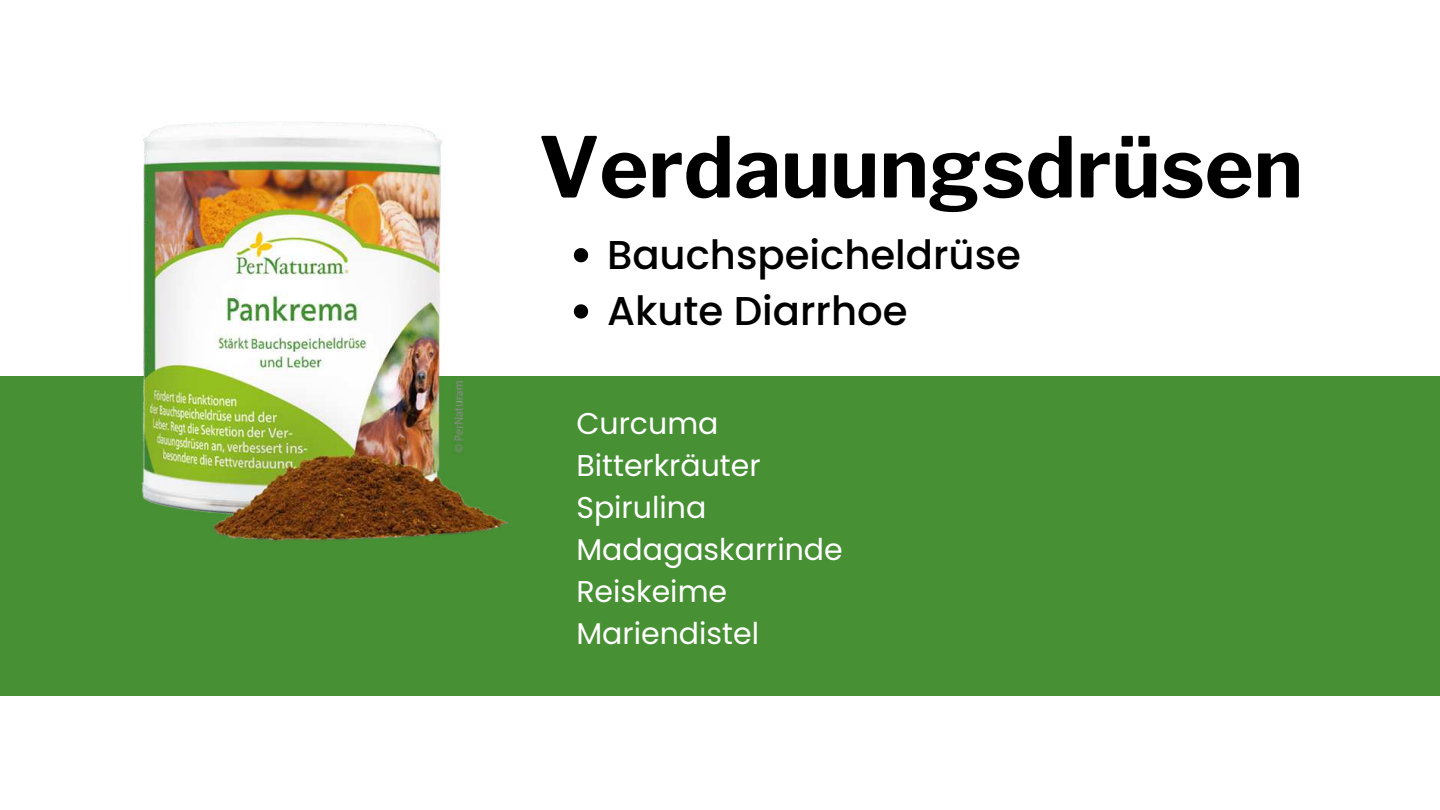
<style>
.page{position:relative;width:1440px;height:810px;background:#fff}
.page>*{position:absolute;margin:0;border:0;box-sizing:border-box;transform-origin:0 0}
.t1{font:700 83.1px "Libre Franklin";color:#000}
.t2{font:500 40.2px/56.2px "Poppins";color:#000}
.t3{font:30px/42px "Poppins";color:#fff}
</style>
<div class="page">
<div style="left:0;top:376px;width:1440px;height:320px;background:#479034"></div>
<img style="left:141px;top:122px;width:368px;height:419px">
<svg style="left:574px;top:248px;width:14px;height:14px"></svg>
<svg style="left:574px;top:304px;width:14px;height:15px"></svg>
<h1 class="t1" style="left:539px;top:117px;width:766px">Verdauungsdrüsen</h1>
<h2 class="t2" style="left:607px;top:227px;width:416px">Bauchspeicheldrüse<br>Akute Diarrhoe</h2>
<p class="t3" style="left:576px;top:402px;width:268px">Curcuma<br>Bitterkräuter<br>Spirulina<br>Madagaskarrinde<br>Reiskeime<br>Mariendistel</p>
</div>
